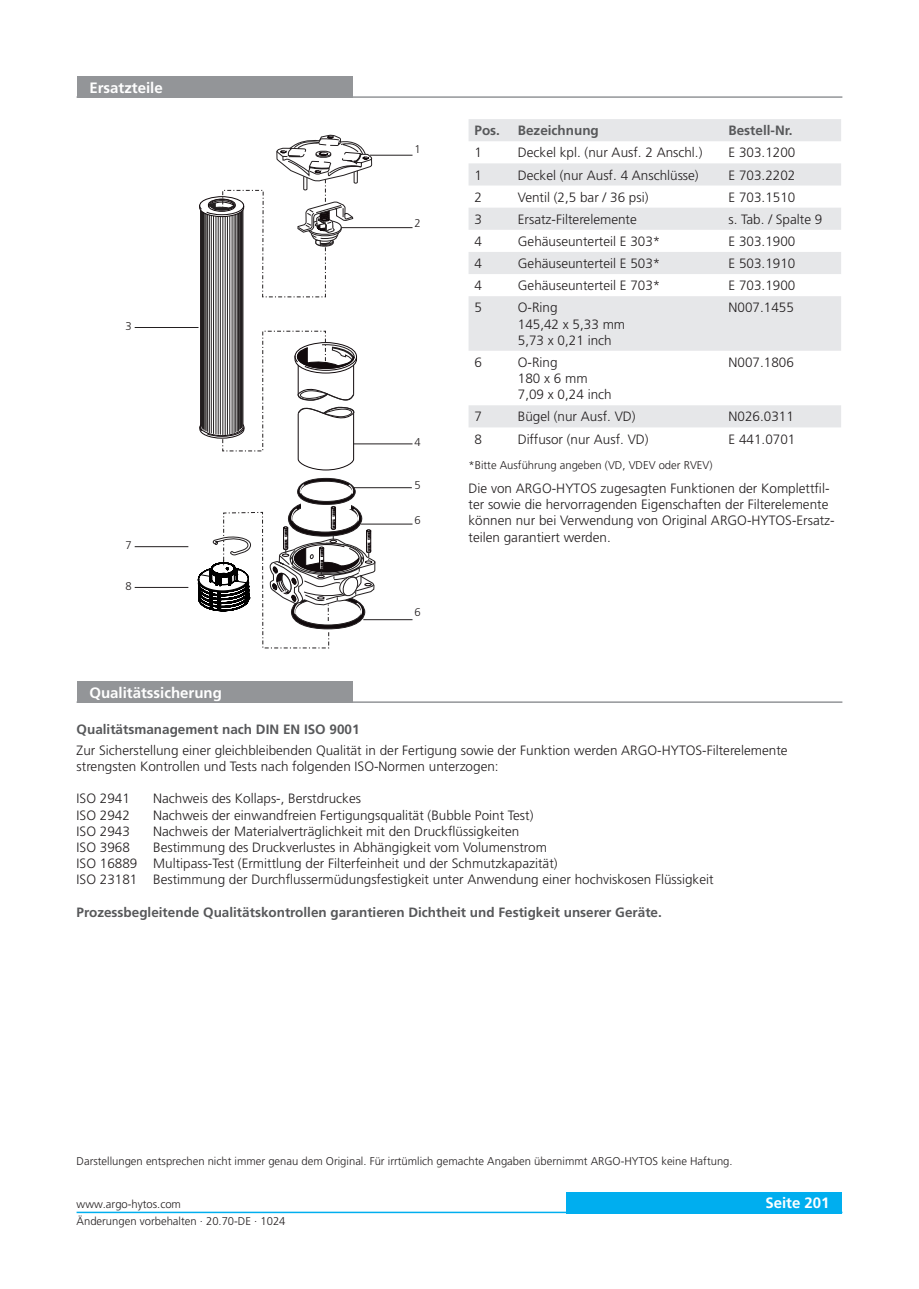
<style>
.page{position:relative;width:919px;height:1289px;background:#fff}
.page>*{position:absolute;margin:0;border:0;box-sizing:border-box;transform-origin:0 0}
._04_Headline_white{font:700 15px "Frutiger LT Pro";color:#fff}
._06_Copytext{font:300 13.5px/16.2px "Frutiger LT Pro";color:#231f20}
._05_Subline_Copytext{font:700 13.5px "Frutiger LT Pro";color:#57585a}
._08_Legend{font:300 11.25px "Frutiger LT Pro";color:#231f20}
</style>
<div class="page">
<div style="left:566px;top:1191px;width:276px;height:22px;background:#00aeef"></div>
<hr style="left:77px;top:1211px;width:765px;height:2px;background:#00aeef">
<div style="left:77px;top:77px;width:275px;height:21px;background:#939598"></div>
<hr style="left:77px;top:96px;width:765px;height:2px;background:#939598">
<svg style="left:302px;top:500px;width:48px;height:5px"></svg>
<svg style="left:297px;top:478px;width:58px;height:26px"></svg>
<div style="left:297px;top:478px;width:58px;height:26px;border:1px solid #231f20;border-radius:50%"></div>
<div style="left:300px;top:481px;width:52px;height:20px;background:#fff;border-radius:50%"></div>
<div style="left:300px;top:481px;width:53px;height:20px;border:1px solid #231f20;border-radius:50%"></div>
<svg style="left:299px;top:484px;width:55px;height:10px"></svg>
<svg style="left:199px;top:134px;width:173px;height:336px"></svg>
<hr style="left:370px;top:155px;width:42px;height:1px;background:#231f20">
<hr style="left:341px;top:227px;width:71px;height:1px;background:#231f20">
<hr style="left:353px;top:443px;width:59px;height:1px;background:#231f20">
<hr style="left:353px;top:487px;width:59px;height:1px;background:#231f20">
<hr style="left:361px;top:523px;width:51px;height:1px;background:#231f20">
<hr style="left:363px;top:619px;width:49px;height:1px;background:#231f20">
<hr style="left:135px;top:327px;width:63px;height:1px;background:#231f20">
<hr style="left:135px;top:546px;width:53px;height:1px;background:#231f20">
<hr style="left:135px;top:587px;width:53px;height:1px;background:#231f20">
<svg style="left:468px;top:119px;width:373px;height:308px;fill:#e6e7e9"></svg>
<div style="left:77px;top:681px;width:275px;height:22px;background:#939598"></div>
<hr style="left:77px;top:701px;width:765px;height:2px;background:#939598">
<svg style="left:197px;top:506px;width:178px;height:142px"></svg>
<p class="_04_Headline_white" style="left:89px;top:79px;width:75px">Ersatzteile</p>
<p class="_08_Legend" style="left:125px;top:319px;width:8px">3</p>
<p class="_08_Legend" style="left:125px;top:538px;width:8px">7</p>
<p class="_08_Legend" style="left:125px;top:579px;width:8px">8</p>
<p class="_08_Legend" style="left:414px;top:143px;width:8px">1</p>
<p class="_08_Legend" style="left:414px;top:216px;width:8px">2</p>
<p class="_08_Legend" style="left:414px;top:435px;width:8px">4</p>
<p class="_08_Legend" style="left:414px;top:478px;width:8px">5</p>
<p class="_08_Legend" style="left:414px;top:513px;width:8px">6</p>
<p class="_08_Legend" style="left:414px;top:605px;width:8px">6</p>
<p class="_05_Subline_Copytext" style="left:474px;top:123px;width:27px">Pos.</p>
<p class="_05_Subline_Copytext" style="left:518px;top:123px;width:82px">Bezeichnung</p>
<p class="_05_Subline_Copytext" style="left:728px;top:123px;width:66px">Bestell-Nr.</p>
<p class="_06_Copytext" style="left:474px;top:145px;width:9px">1</p>
<p class="_06_Copytext" style="left:518px;top:145px;width:186px">Deckel kpl. (nur Ausf. 2 Anschl.)</p>
<p class="_06_Copytext" style="left:728px;top:145px;width:68px">E 303.1200</p>
<p class="_06_Copytext" style="left:474px;top:167px;width:9px">1</p>
<p class="_06_Copytext" style="left:518px;top:167px;width:182px">Deckel (nur Ausf. 4 Anschlüsse)</p>
<p class="_06_Copytext" style="left:728px;top:167px;width:68px">E 703.2202</p>
<p class="_06_Copytext" style="left:474px;top:189px;width:9px">2</p>
<p class="_06_Copytext" style="left:518px;top:189px;width:132px">Ventil (2,5 bar / 36 psi)</p>
<p class="_06_Copytext" style="left:728px;top:189px;width:68px">E 703.1510</p>
<p class="_06_Copytext" style="left:474px;top:211px;width:9px">3</p>
<p class="_06_Copytext" style="left:518px;top:211px;width:120px">Ersatz-Filterelemente</p>
<p class="_06_Copytext" style="left:728px;top:211px;width:95px">s. Tab. / Spalte 9</p>
<p class="_06_Copytext" style="left:474px;top:233px;width:9px">4</p>
<p class="_06_Copytext" style="left:518px;top:233px;width:144px">Gehäuseunterteil E 303*</p>
<p class="_06_Copytext" style="left:728px;top:233px;width:68px">E 303.1900</p>
<p class="_06_Copytext" style="left:474px;top:255px;width:9px">4</p>
<p class="_06_Copytext" style="left:518px;top:255px;width:144px">Gehäuseunterteil E 503*</p>
<p class="_06_Copytext" style="left:728px;top:255px;width:68px">E 503.1910</p>
<p class="_06_Copytext" style="left:474px;top:277px;width:9px">4</p>
<p class="_06_Copytext" style="left:518px;top:277px;width:144px">Gehäuseunterteil E 703*</p>
<p class="_06_Copytext" style="left:728px;top:277px;width:68px">E 703.1900</p>
<p class="_06_Copytext" style="left:474px;top:300px;width:9px">5</p>
<p class="_06_Copytext" style="left:518px;top:300px;width:41px">O-Ring</p>
<p class="_06_Copytext" style="left:518px;top:316px;width:109px">145,42 x 5,33 mm</p>
<p class="_06_Copytext" style="left:518px;top:332px;width:95px">5,73 x 0,21 inch</p>
<p class="_06_Copytext" style="left:728px;top:300px;width:67px">N007.1455</p>
<p class="_06_Copytext" style="left:474px;top:354px;width:9px">6</p>
<p class="_06_Copytext" style="left:518px;top:354px;width:41px">O-Ring</p>
<p class="_06_Copytext" style="left:518px;top:370px;width:71px">180 x 6 mm</p>
<p class="_06_Copytext" style="left:518px;top:386px;width:95px">7,09 x 0,24 inch</p>
<p class="_06_Copytext" style="left:728px;top:354px;width:67px">N007.1806</p>
<p class="_06_Copytext" style="left:474px;top:409px;width:9px">7</p>
<p class="_06_Copytext" style="left:518px;top:409px;width:119px">Bügel (nur Ausf. VD)</p>
<p class="_06_Copytext" style="left:728px;top:409px;width:67px">N026.0311</p>
<p class="_06_Copytext" style="left:474px;top:431px;width:9px">8</p>
<p class="_06_Copytext" style="left:518px;top:431px;width:132px">Diffusor (nur Ausf. VD)</p>
<p class="_06_Copytext" style="left:728px;top:431px;width:68px">E 441.0701</p>
<p class="_08_Legend" style="left:468px;top:458px;width:245px">*Bitte Ausführung angeben (VD, VDEV oder RVEV)</p>
<p class="_06_Copytext" style="left:468px;top:480px;width:368px">Die von ARGO-HYTOS zugesagten Funktionen der Komplettfil&shy;ter sowie die hervorragenden Eigenschaften der Filterelemente können nur bei Verwendung von Original ARGO-HYTOS-Ersatz&shy;teilen garantiert werden.</p>
<p class="_04_Headline_white" style="left:89px;top:684px;width:134px">Qualitätssicherung</p>
<p class="_05_Subline_Copytext" style="left:77px;top:721px;width:284px">Qualitätsmanagement nach DIN EN ISO 9001</p>
<p class="_06_Copytext" style="left:77px;top:742px;width:712px">Zur Sicherstellung einer gleichbleibenden Qualität in der Fertigung sowie der Funktion werden ARGO-HYTOS-Filterelemente</p>
<p class="_06_Copytext" style="left:77px;top:758px;width:423px">strengsten Kontrollen und Tests nach folgenden ISO-Normen unterzogen:</p>
<p class="_06_Copytext" style="left:77px;top:790px;width:55px">ISO 2941</p>
<p class="_06_Copytext" style="left:153px;top:790px;width:209px">Nachweis des Kollaps-, Berstdruckes</p>
<p class="_06_Copytext" style="left:77px;top:807px;width:55px">ISO 2942</p>
<p class="_06_Copytext" style="left:153px;top:807px;width:382px">Nachweis der einwandfreien Fertigungsqualität (Bubble Point Test)</p>
<p class="_06_Copytext" style="left:77px;top:823px;width:55px">ISO 2943</p>
<p class="_06_Copytext" style="left:153px;top:823px;width:367px">Nachweis der Materialverträglichkeit mit den Druckflüssigkeiten</p>
<p class="_06_Copytext" style="left:77px;top:839px;width:55px">ISO 3968</p>
<p class="_06_Copytext" style="left:153px;top:839px;width:395px">Bestimmung des Druckverlustes in Abhängigkeit vom Volumenstrom</p>
<p class="_06_Copytext" style="left:77px;top:855px;width:482px">ISO 16889 Multipass-Test (Ermittlung der Filterfeinheit und der Schmutzkapazität)</p>
<p class="_06_Copytext" style="left:77px;top:871px;width:638px">ISO 23181 Bestimmung der Durchflussermüdungsfestigkeit unter Anwendung einer hochviskosen Flüssigkeit</p>
<p class="_05_Subline_Copytext" style="left:77px;top:904px;width:586px">Prozessbegleitende Qualitätskontrollen garantieren Dichtheit und Festigkeit unserer Geräte.</p>
<p class="_08_Legend" style="left:77px;top:1154px;width:657px">Darstellungen entsprechen nicht immer genau dem Original. Für irrtümlich gemachte Angaben übernimmt ARGO-HYTOS keine Haftung.</p>
<p class="_08_Legend" style="left:77px;top:1197px;width:106px">www.argo-hytos.com</p>
<p class="_04_Headline_white" style="left:765px;top:1194px;width:66px">Seite 201</p>
<p class="_08_Legend" style="left:77px;top:1214px;width:210px">Änderungen vorbehalten · 20.70-DE · 1024</p>
</div>
